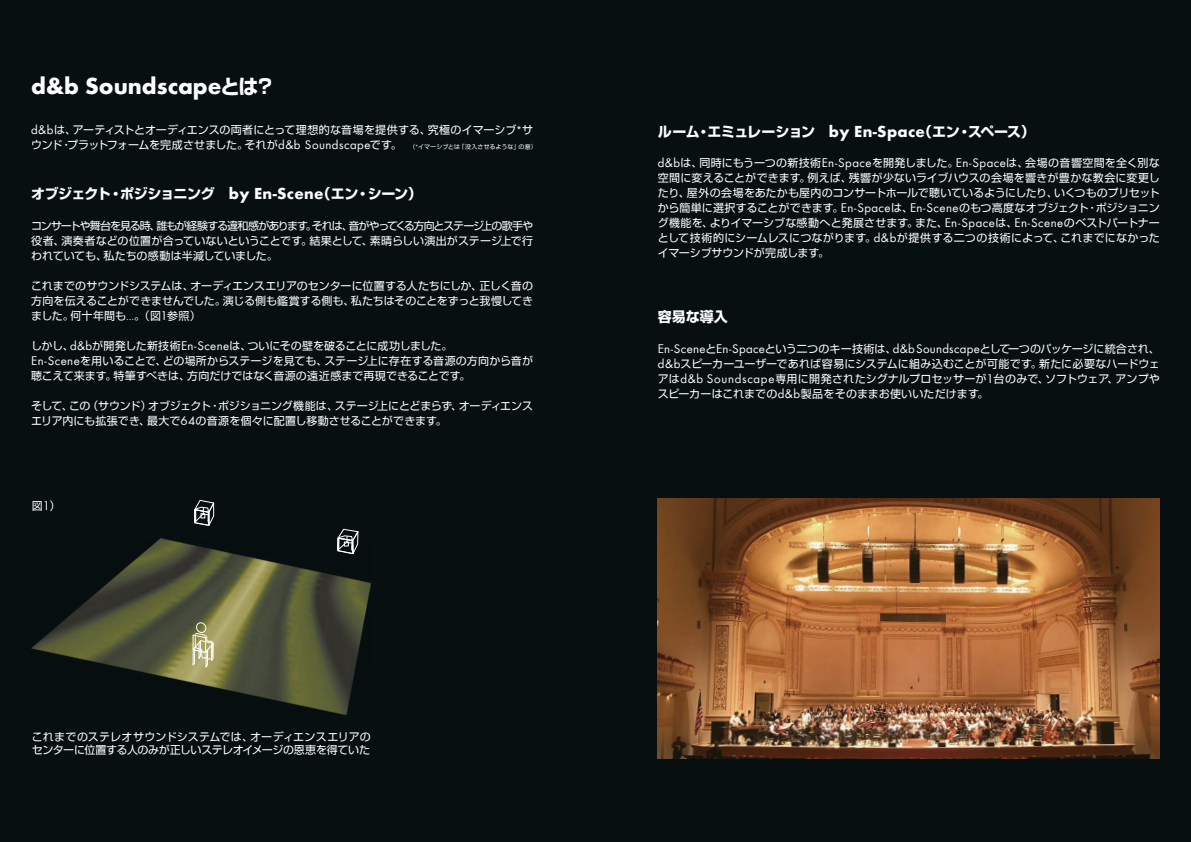
<style>
.page{position:relative;width:1191px;height:842px;background:#070f10}
.page>*{position:absolute;margin:0;border:0;box-sizing:border-box;transform-origin:0 0}
.t1{font:700 24px "dbaudio Futura Japanese";color:#fff}
.t2{font:700 14px "dbaudio Futura Japanese";letter-spacing:-.03em;color:#fff}
.t3{font:700 14px "dbaudio Futura Japanese";letter-spacing:-.055em;color:#fff}
.t4{font:11px/15px "dbaudio Futura Japanese";letter-spacing:-.005em;color:#fff}
.s1{font-size:20px}
.s2{font-size:13px}
.s3{font-size:6px}
.s4{font-size:16.5px}
</style>
<div class="page">
<img style="left:658px;top:499px;width:501px;height:260px">
<img style="left:31px;top:539px;width:339px;height:175px">
<svg style="left:194px;top:500px;width:21px;height:26px"></svg>
<svg style="left:337px;top:528px;width:22px;height:27px"></svg>
<svg style="left:192px;top:622px;width:22px;height:92px"></svg>
<h1 class="t1" style="left:31px;top:65px;width:246px">d&amp;b Soundscape<span class="s1">とは？</span></h1>
<p class="t4" style="left:31px;top:121px;width:503px"><span class="s2">d&amp;b</span>は、アーティストとオーディエンスの両者にとって理想的な音場を提供する、究極のイマーシブ*サウンド・プラットフォームを完成させました。それが<span class="s2">d&amp;b Soundscape</span>です。 <span class="s3">（*イマーシブとは「没入させるような」の意)</span></p>
<p class="t2" style="left:31px;top:183px;width:392px">オブジェクト・ポジショニング　<span class="s4">by En-Scene</span>（エン・シーン）</p>
<p class="t4" style="left:31px;top:217px;width:503px;text-align:justify">コンサートや舞台を見る時、誰もが経験する違和感があります。それは、音がやってくる方向とステージ上の歌手や役者、演奏者などの位置が合っていないということです。結果として、素晴らしい演出がステージ上で行われていても、私たちの感動は半減していました。</p>
<p class="t4" style="left:31px;top:277px;width:503px;text-align:justify">これまでのサウンドシステムは、オーディエンスエリアのセンターに位置する人たちにしか、正しく音の方向を伝えることができませんでした。演じる側も鑑賞する側も、私たちはそのことをずっと我慢してきました。何十年間も…。（図<span class="s2">1</span>参照）</p>
<p class="t4" style="left:31px;top:337px;width:503px">しかし、<span class="s2">d&amp;b</span>が開発した新技術<span class="s2">En-Scene</span>は、ついにその壁を破ることに成功しました。<br><span class="s2">En-Scene</span>を用いることで、どの場所からステージを見ても、ステージ上に存在する音源の方向から音が聴こえて来ます。特筆すべきは、方向だけではなく音源の遠近感まで再現できることです。</p>
<p class="t4" style="left:31px;top:397px;width:503px">そして、この（サウンド）オブジェクト・ポジショニング機能は、ステージ上にとどまらず、オーディエンスエリア内にも拡張でき、最大で<span class="s2">64</span>の音源を個々に配置し移動させることができます。</p>
<p class="t4" style="left:32px;top:497px;width:30px">図<span class="s2">1</span>）</p>
<p class="t4" style="left:32px;top:729px;width:340px;line-height:13.2px">これまでのステレオサウンドシステムでは、オーディエンスエリアのセンターに位置する人のみが正しいステレオイメージの恩恵を得ていた</p>
<p class="t3" style="left:658px;top:120px;width:378px">ルーム・エミュレーション　<span class="s4">by En-Space</span>（エン・スペース）</p>
<p class="t4" style="left:658px;top:155px;width:503px;text-align:justify"><span class="s2">d&amp;b</span>は、同時にもう一つの新技術<span class="s2">En-Space</span>を開発しました。<span class="s2">En-Space</span>は、会場の音響空間を全く別な空間に変えることができます。例えば、残響が少ないライブハウスの会場を響きが豊かな教会に変更したり、屋外の会場をあたかも屋内のコンサートホールで聴いているようにしたり、いくつものプリセットから簡単に選択することができます。<span class="s2">En-Space</span>は、<span class="s2">En-Scene</span>のもつ高度なオブジェクト・ポジショニング機能を、よりイマーシブな感動へと発展させます。また、<span class="s2">En-Space</span>は、<span class="s2">En-Scene</span>のベストパートナーとして技術的にシームレスにつながります。<span class="s2">d&amp;b</span>が提供する二つの技術によって、これまでになかったイマーシブサウンドが完成します。</p>
<p class="t2" style="left:658px;top:306px;width:71px">容易な導入</p>
<p class="t4" style="left:658px;top:340px;width:503px;text-align:justify"><span class="s2">En-Scene</span>と<span class="s2">En-Space</span>という二つのキー技術は、<span class="s2">d&amp;b Soundscape</span>として一つのパッケージに統合され、<span class="s2">d&amp;b</span>スピーカーユーザーであれば容易にシステムに組み込むことが可能です。新たに必要なハードウェアは<span class="s2">d&amp;b Soundscape</span>専用に開発されたシグナルプロセッサーが<span class="s2">1</span>台のみで、ソフトウェア、アンプやスピーカーはこれまでの<span class="s2">d&amp;b</span>製品をそのままお使いいただけます。</p>
</div>
